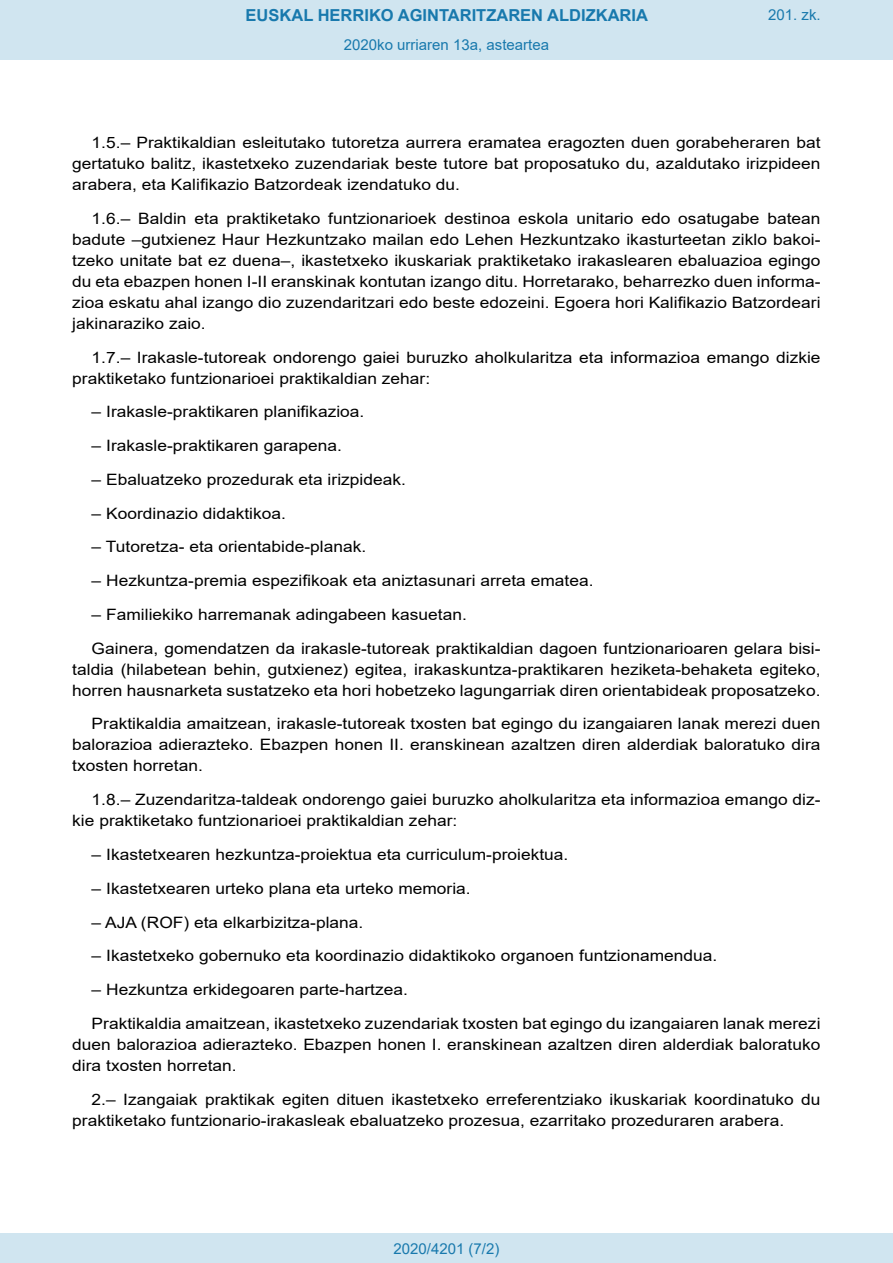
<style>
.page{position:relative;width:893px;height:1263px;background:#fff}
.page>*{position:absolute;margin:0;border:0;box-sizing:border-box;transform-origin:0 0}
.t1{font:700 16.5px "Arial";color:#1879ad}
.BOPVDetalle{font:15.6px/21px "Arial";color:#000;text-align:justify;scale:1.11 1}
.Paginacion_Centro{font:15px "Arial";color:#1879ad}
</style>
<div class="page">
<div style="left:0;top:0;width:893px;height:60px;background:#d0e5f0"></div>
<div style="left:0;top:1233px;width:893px;height:30px;background:#d0e5f0"></div>
<p class="t1" style="left:246px;top:3px;width:404px">EUSKAL HERRIKO AGINTARITZAREN ALDIZKARIA</p>
<p class="Paginacion_Centro" style="left:344px;top:35px;width:207px">2020ko urriaren 13a, asteartea</p>
<p class="Paginacion_Centro" style="left:768px;top:5px;width:54px">201. zk.</p>
<p class="BOPVDetalle" style="left:72px;top:132px;width:676px;text-indent:19px">1.5.– Praktikaldian esleitutako tutoretza aurrera eramatea eragozten duen gorabeheraren bat gertatuko balitz, ikastetxeko zuzendariak beste tutore bat proposatuko du, azaldutako irizpideen arabera, eta Kalifikazio Batzordeak izendatuko du.</p>
<p class="BOPVDetalle" style="left:72px;top:208px;width:676px;text-indent:19px">1.6.– Baldin eta praktiketako funtzionarioek destinoa eskola unitario edo osatugabe batean badute –gutxienez Haur Hezkuntzako mailan edo Lehen Hezkuntzako ikasturteetan ziklo bakoi&shy;tzeko unitate bat ez duena–, ikastetxeko ikuskariak praktiketako irakaslearen ebaluazioa egingo du eta ebazpen honen I-II eranskinak kontutan izango ditu. Horretarako, beharrezko duen informa&shy;zioa eskatu ahal izango dio zuzendaritzari edo beste edozeini. Egoera hori Kalifikazio Batzordeari jakinaraziko zaio.</p>
<p class="BOPVDetalle" style="left:72px;top:347px;width:676px;text-indent:19px">1.7.– Irakasle-tutoreak ondorengo gaiei buruzko aholkularitza eta informazioa emango dizkie praktiketako funtzionarioei praktikaldian zehar:</p>
<p class="BOPVDetalle" style="left:92px;top:401px;width:247px">– Irakasle-praktikaren planifikazioa.</p>
<p class="BOPVDetalle" style="left:92px;top:435px;width:227px">– Irakasle-praktikaren garapena.</p>
<p class="BOPVDetalle" style="left:92px;top:469px;width:285px">– Ebaluatzeko prozedurak eta irizpideak.</p>
<p class="BOPVDetalle" style="left:92px;top:503px;width:177px">– Koordinazio didaktikoa.</p>
<p class="BOPVDetalle" style="left:92px;top:536px;width:249px">– Tutoretza- eta orientabide-planak.</p>
<p class="BOPVDetalle" style="left:92px;top:570px;width:454px">– Hezkuntza-premia espezifikoak eta aniztasunari arreta ematea.</p>
<p class="BOPVDetalle" style="left:92px;top:604px;width:339px">– Familiekiko harremanak adingabeen kasuetan.</p>
<p class="BOPVDetalle" style="left:72px;top:638px;width:676px;text-indent:19px">Gainera, gomendatzen da irakasle-tutoreak praktikaldian dagoen funtzionarioaren gelara bisi&shy;taldia (hilabetean behin, gutxienez) egitea, irakaskuntza-praktikaren heziketa-behaketa egiteko, horren hausnarketa sustatzeko eta hori hobetzeko lagungarriak diren orientabideak proposatzeko.</p>
<p class="BOPVDetalle" style="left:72px;top:713px;width:676px;text-indent:19px">Praktikaldia amaitzean, irakasle-tutoreak txosten bat egingo du izangaiaren lanak merezi duen balorazioa adierazteko. Ebazpen honen II. eranskinean azaltzen diren alderdiak baloratuko dira txosten horretan.</p>
<p class="BOPVDetalle" style="left:72px;top:789px;width:676px;text-indent:19px">1.8.– Zuzendaritza-taldeak ondorengo gaiei buruzko aholkularitza eta informazioa emango diz&shy;kie praktiketako funtzionarioei praktikaldian zehar:</p>
<p class="BOPVDetalle" style="left:92px;top:844px;width:431px">– Ikastetxearen hezkuntza-proiektua eta curriculum-proiektua.</p>
<p class="BOPVDetalle" style="left:92px;top:878px;width:343px">– Ikastetxearen urteko plana eta urteko memoria.</p>
<p class="BOPVDetalle" style="left:92px;top:911px;width:246px">– AJA (ROF) eta elkarbizitza-plana.</p>
<p class="BOPVDetalle" style="left:92px;top:945px;width:565px">– Ikastetxeko gobernuko eta koordinazio didaktikoko organoen funtzionamendua.</p>
<p class="BOPVDetalle" style="left:92px;top:979px;width:286px">– Hezkuntza erkidegoaren parte-hartzea.</p>
<p class="BOPVDetalle" style="left:72px;top:1013px;width:676px;text-indent:19px">Praktikaldia amaitzean, ikastetxeko zuzendariak txosten bat egingo du izangaiaren lanak merezi duen balorazioa adierazteko. Ebazpen honen I. eranskinean azaltzen diren alderdiak baloratuko dira txosten horretan.</p>
<p class="BOPVDetalle" style="left:72px;top:1088px;width:676px;text-indent:19px">2.– Izangaiak praktikak egiten dituen ikastetxeko erreferentziako ikuskariak koordinatuko du praktiketako funtzionario-irakasleak ebaluatzeko prozesua, ezarritako prozeduraren arabera.</p>
<p class="Paginacion_Centro" style="left:393px;top:1238px;width:107px">2020/4201 (7/2)</p>
</div>
